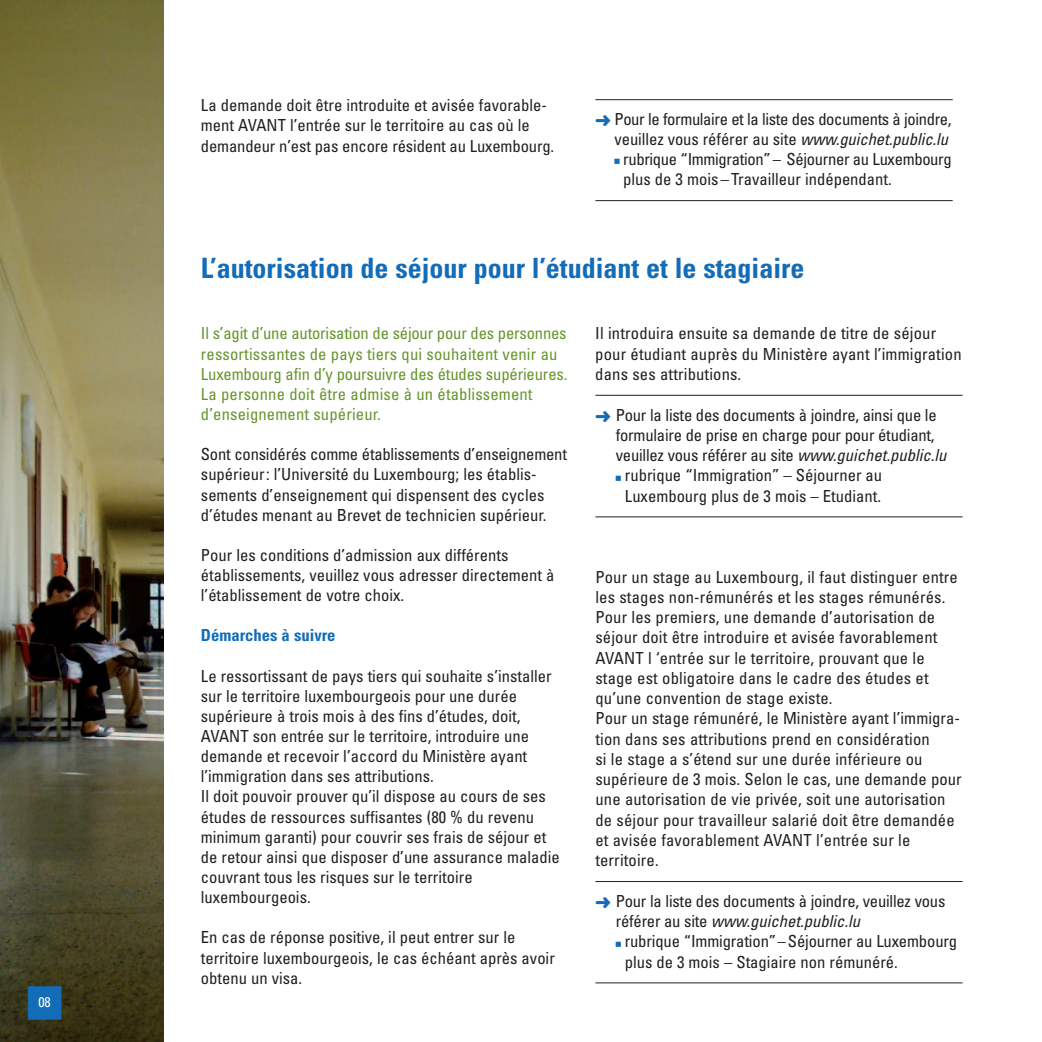
<style>
.page{position:relative;width:1042px;height:1042px;background:#fff}
.page>*{position:absolute;margin:0;border:0;box-sizing:border-box;transform-origin:0 0}
.t1{font:700 condensed 28px "Univers";color:#126cb7}
.t2{font:condensed 16.62px/20.3px "Univers";color:#231f20}
.t3{font:condensed 16.62px/20.1px "Univers";letter-spacing:.01em;color:#66952c}
.t4{font:condensed 16.62px/20.1px "Univers";letter-spacing:-.02em;color:#231f20;text-align:right}
.t5{font:700 condensed 16.62px "Univers";color:#126cb7}
.t6{font:condensed 14px "Univers";color:#fff}
.s1{color:#126cb7}
.s2{font-style:italic}
</style>
<div class="page">
<img style="left:0;top:0;width:163px;height:1042px">
<hr style="left:595px;top:395px;width:367px;height:1px;background:#231f20">
<hr style="left:595px;top:516px;width:367px;height:1px;background:#231f20">
<hr style="left:595px;top:881px;width:367px;height:1px;background:#231f20">
<hr style="left:595px;top:982px;width:367px;height:1px;background:#231f20">
<hr style="left:595px;top:99px;width:357px;height:1px;background:#231f20">
<hr style="left:595px;top:200px;width:357px;height:1px;background:#231f20">
<p class="t6" style="left:27px;top:997px;width:36px"><span class="s1">■</span>0 8</p>
<p class="t2" style="left:201px;top:97px;width:355px">La demande doit être introduite et avisée favorable&shy;ment AVANT l’entrée sur le territoire au cas où le demandeur n’est pas encore résident au Luxembourg.</p>
<p class="t4" style="left:595px;top:110px;width:358px"><span class="s1">➜</span> Pour le formulaire et la liste des documents à joindre, veuillez vous référer au site <span class="s2">www.guichet.public.lu</span></p>
<p class="t4" style="left:623px;top:151px;width:330px;text-align:left;text-indent:-9px"><span class="s1">■</span> rubrique “Immigration”– Séjourner au Luxembourg plus de 3 mois – Travailleur indépendant.</p>
<h1 class="t1" style="left:201px;top:258px;width:605px">L’autorisation de séjour pour l’étudiant et le stagiaire</h1>
<p class="t3" style="left:201px;top:325px;width:368px">Il s’agit d’une autorisation de séjour pour des personnes ressortissantes de pays tiers qui souhaitent venir au Luxembourg afin d’y poursuivre des études supérieures.<br>La personne doit être admise à un établissement d’enseignement supérieur.</p>
<p class="t2" style="left:201px;top:446px;width:368px">Sont considérés comme établissements d’enseignement supérieur: l’Université du Luxembourg; les établis&shy;sements d’enseignement qui dispensent des cycles d’études menant au Brevet de technicien supérieur.</p>
<p class="t2" style="left:201px;top:546px;width:355px">Pour les conditions d’admission aux différents établissements, veuillez vous adresser directement à l’établissement de votre choix.</p>
<p class="t5" style="left:201px;top:629px;width:136px">Démarches à suivre</p>
<p class="t2" style="left:201px;top:667px;width:360px">Le ressortissant de pays tiers qui souhaite s’installer sur le territoire luxembourgeois pour une durée supérieure à trois mois à des fins d’études, doit, AVANT son entrée sur le territoire, introduire une demande et recevoir l’accord du Ministère ayant l’immigration dans ses attributions.<br>Il doit pouvoir prouver qu’il dispose au cours de ses études de ressources suffisantes (80 % du revenu minimum garanti) pour couvrir ses frais de séjour et de retour ainsi que disposer d’une assurance maladie couvrant tous les risques sur le territoire luxembourgeois.</p>
<p class="t2" style="left:201px;top:929px;width:355px">En cas de réponse positive, il peut entrer sur le territoire luxembourgeois, le cas échéant après avoir obtenu un visa.</p>
<p class="t2" style="left:595px;top:325px;width:368px">Il introduira ensuite sa demande de titre de séjour pour étudiant auprès du Ministère ayant l’immigration dans ses attributions.</p>
<p class="t2" style="left:616px;top:406px;width:332px;text-indent:-20px"><span class="s1">➜</span> Pour la liste des documents à joindre, ainsi que le formulaire de prise en charge pour pour étudiant, veuillez vous référer au site <span class="s2">www.guichet.public.lu</span></p>
<p class="t2" style="left:616px;top:467px;width:268px;text-align:center"><span class="s1">■</span> rubrique “Immigration” – Séjourner au<br>Luxembourg plus de 3 mois – Etudiant.</p>
<p class="t2" style="left:595px;top:568px;width:368px">Pour un stage au Luxembourg, il faut distinguer entre les stages non-rémunérés et les stages rémunérés.<br>Pour les premiers, une demande d’autorisation de séjour doit être introduire et avisée favorablement AVANT l ‘entrée sur le territoire, prouvant que le stage est obligatoire dans le cadre des études et qu’une convention de stage existe.<br>Pour un stage rémunéré, le Ministère ayant l’immigra&shy;tion dans ses attributions prend en considération<br>si le stage a s’étend sur une durée inférieure ou supérieure de 3 mois. Selon le cas, une demande pour une autorisation de vie privée, soit une autorisation de séjour pour travailleur salarié doit être demandée et avisée favorablement AVANT l’entrée sur le territoire.</p>
<p class="t2" style="left:616px;top:892px;width:331px;text-indent:-20px"><span class="s1">➜</span> Pour la liste des documents à joindre, veuillez vous référer au site <span class="s2">www.guichet.public.lu</span></p>
<p class="t2" style="left:625px;top:932px;width:334px;text-indent:-9px"><span class="s1">■</span> rubrique “Immigration”–Séjourner au Luxembourg plus de 3 mois – Stagiaire non rémunéré.</p>
</div>
